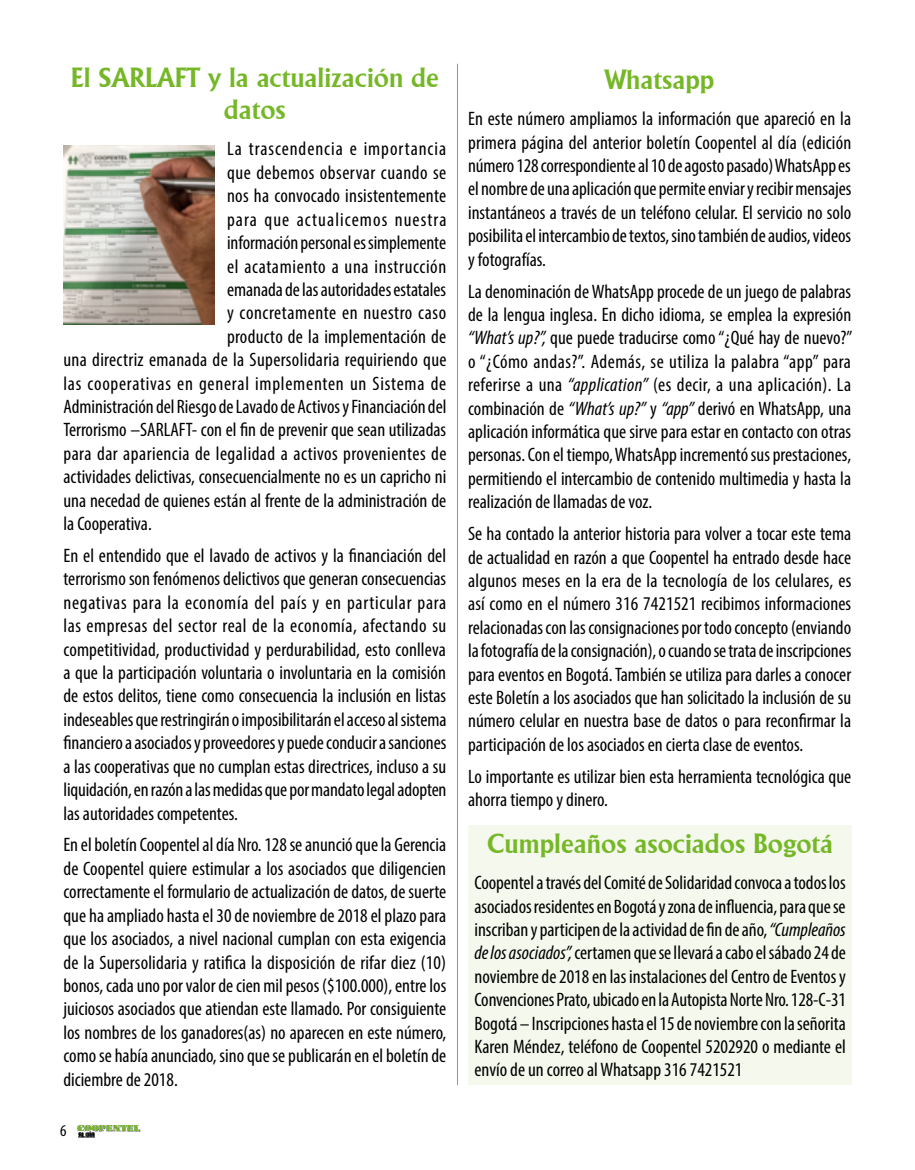
<style>
.page{position:relative;width:915px;height:1170px;background:#fff}
.page>*{position:absolute;margin:0;border:0;box-sizing:border-box;transform-origin:0 0}
.t1{font:700 27px/32.4px "Alberta";color:#75b726;text-align:center}
.t2{font:condensed 19.5px/23.4px "Myriad Pro";color:#000;text-align:justify}
.t3{font:condensed 19.5px "Myriad Pro";letter-spacing:.025em;color:#000}
.t4{font:condensed 19.5px "Myriad Pro";letter-spacing:.02em;color:#000}
.t5{font:condensed 19.5px "Myriad Pro";letter-spacing:.04em;color:#000}
.t6{font:condensed 19.5px "Myriad Pro";letter-spacing:.035em;color:#000}
.t7{font:condensed 19.5px "Myriad Pro";letter-spacing:.05em;color:#000}
.t8{font:condensed 19.5px "Myriad Pro";letter-spacing:.03em;color:#000}
.t9{font:condensed 19.5px "Myriad Pro";letter-spacing:.055em;color:#000}
.t10{font:condensed 16.5px "Myriad Pro";color:#000}
.s1{font-style:italic}
</style>
<div class="page">
<svg style="left:77px;top:1124px;width:64px;height:14px"></svg>
<div style="left:468px;top:825px;width:382px;height:259px;background:#f4f8ed"></div>
<img style="left:63px;top:145px;width:151px;height:179px">
<hr style="left:457px;top:64px;width:1px;height:1020px;background:#75b726">
<h1 class="t1" style="left:71px;top:61px;width:369px">El SARLAFT y la actualización de datos</h1>
<p class="t7" style="left:227px;top:137px;width:220px">La trascendencia e importancia</p>
<p class="t3" style="left:227px;top:161px;width:221px">que debemos observar cuando se</p>
<p class="t2" style="left:227px;top:184px;width:220px">nos ha convocado insistentemente</p>
<p class="t9" style="left:227px;top:207px;width:221px">para que actualicemos nuestra</p>
<p class="t2" style="left:227px;top:231px;width:220px">información personal es simplemente</p>
<p class="t6" style="left:227px;top:254px;width:221px">el acatamiento a una instrucción</p>
<p class="t2" style="left:227px;top:277px;width:220px">emanada de las autoridades estatales</p>
<p class="t8" style="left:227px;top:301px;width:220px">y concretamente en nuestro caso</p>
<p class="t2" style="left:227px;top:324px;width:220px">producto de la implementación de</p>
<p class="t4" style="left:63px;top:348px;width:384px">una directriz emanada de la Supersolidaria requiriendo que</p>
<p class="t5" style="left:63px;top:371px;width:384px">las cooperativas en general implementen un Sistema de</p>
<p class="t2" style="left:63px;top:394px;width:384px">Administración del Riesgo de Lavado de Activos y Financiación del</p>
<p class="t2" style="left:63px;top:418px;width:384px">Terrorismo –SARLAFT- con el fin de prevenir que sean utilizadas</p>
<p class="t3" style="left:63px;top:441px;width:384px">para dar apariencia de legalidad a activos provenientes de</p>
<p class="t2" style="left:63px;top:465px;width:384px">actividades delictivas, consecuencialmente no es un capricho ni</p>
<p class="t2" style="left:63px;top:488px;width:384px">una necedad de quienes están al frente de la administración de</p>
<p class="t2" style="left:63px;top:511px;width:90px">la Cooperativa.</p>
<p class="t2" style="left:63px;top:543px;width:384px">En el entendido que el lavado de activos y la financiación del terrorismo son fenómenos delictivos que generan consecuencias negativas para la economía del país y en particular para las empresas del sector real de la economía, afectando su competitividad, productividad y perdurabilidad, esto conlleva a que la participación voluntaria o involuntaria en la comisión de estos delitos, tiene como consecuencia la inclusión en listas indeseables que restringirán o imposibilitarán el acceso al sistema financiero a asociados y proveedores y puede conducir a sanciones a las cooperativas que no cumplan estas directrices, incluso a su liquidación, en razón a las medidas que por mandato legal adopten las autoridades competentes.</p>
<p class="t2" style="left:63px;top:833px;width:384px">En el boletín Coopentel al día Nro. 128 se anunció que la Gerencia de Coopentel quiere estimular a los asociados que diligencien correctamente el formulario de actualización de datos, de suerte que ha ampliado hasta el 30 de noviembre de 2018 el plazo para que los asociados, a nivel nacional cumplan con esta exigencia de la Supersolidaria y ratifica la disposición de rifar diez (10) bonos, cada uno por valor de cien mil pesos ($100.000), entre los juiciosos asociados que atiendan este llamado. Por consiguiente los nombres de los ganadores(as) no aparecen en este número, como se había anunciado, sino que se publicarán en el boletín de diciembre de 2018.</p>
<p class="t10" style="left:60px;top:1120px;width:8px">6</p>
<h1 class="t1" style="left:604px;top:63px;width:111px">Whatsapp</h1>
<p class="t2" style="left:468px;top:107px;width:384px">En este número ampliamos la información que apareció en la primera página del anterior boletín Coopentel al día (edición número 128 correspondiente al 10 de agosto pasado) WhatsApp es el nombre de una aplicación que permite enviar y recibir mensajes instantáneos a través de un teléfono celular. El servicio no solo posibilita el intercambio de textos, sino también de audios, videos y fotografías.</p>
<p class="t2" style="left:468px;top:279px;width:386px">La denominación de WhatsApp procede de un juego de palabras de la lengua inglesa. En dicho idioma, se emplea la expresión <span class="s1">“What’s up?”,</span> que puede traducirse como “¿Qué hay de nuevo?” o “¿Cómo andas?”. Además, se utiliza la palabra “app” para referirse a una <span class="s1">“application”</span> (es decir, a una aplicación). La combinación de <span class="s1">“What’s up?”</span> y <span class="s1">“app”</span> derivó en WhatsApp, una aplicación informática que sirve para estar en contacto con otras personas. Con el tiempo, WhatsApp incrementó sus prestaciones, permitiendo el intercambio de contenido multimedia y hasta la realización de llamadas de voz.</p>
<p class="t2" style="left:468px;top:521px;width:384px">Se ha contado la anterior historia para volver a tocar este tema de actualidad en razón a que Coopentel ha entrado desde hace algunos meses en la era de la tecnología de los celulares, es así como en el número 316 7421521 recibimos informaciones relacionadas con las consignaciones por todo concepto (enviando la fotografía de la consignación), o cuando se trata de inscripciones para eventos en Bogotá. También se utiliza para darles a conocer este Boletín a los asociados que han solicitado la inclusión de su número celular en nuestra base de datos o para reconfirmar la participación de los asociados en cierta clase de eventos.</p>
<p class="t2" style="left:468px;top:764px;width:384px">Lo importante es utilizar bien esta herramienta tecnológica que ahorra tiempo y dinero.</p>
<h1 class="t1" style="left:487px;top:827px;width:347px">Cumpleaños asociados Bogotá</h1>
<p class="t2" style="left:474px;top:870px;width:373px">Coopentel a través del Comité de Solidaridad convoca a todos los asociados residentes en Bogotá y zona de influencia, para que se inscriban y participen de la actividad de fin de año, <span class="s1">“Cumpleaños de los asociados”,</span> certamen que se llevará a cabo el sábado 24 de noviembre de 2018 en las instalaciones del Centro de Eventos y Convenciones Prato, ubicado en la Autopista Norte Nro. 128-C-31<br>Bogotá – Inscripciones hasta el 15 de noviembre con la señorita Karen Méndez, teléfono de Coopentel 5202920 o mediante el envío de un correo al Whatsapp 316 7421521</p>
</div>
